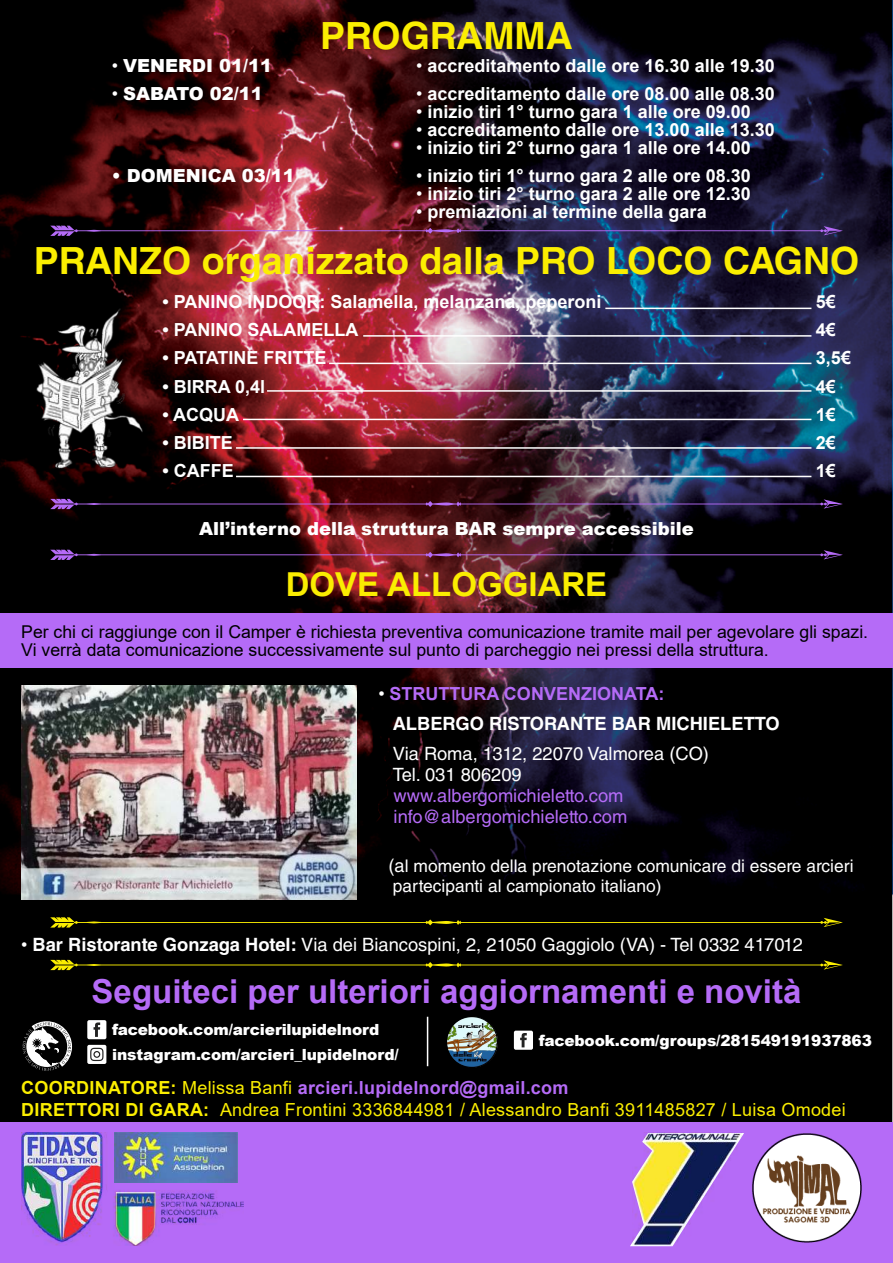
<style>
.page{position:relative;width:893px;height:1263px;background:#fff}
.page>*{position:absolute;margin:0;border:0;box-sizing:border-box;transform-origin:0 0}
.t1{font:700 37.5px "Helvetica LT Std";color:#fbee01}
.t2{font:700 33px "Arial";color:#b56bf7}
.t3{font:700 33px "Arial";color:#faed01}
.t4{font:18.3px/21px "Helvetica LT Std";color:#fff}
.t5{font:18.3px/21px "Helvetica LT Std";color:#b56bf7}
.t6{font:700 18.3px "Helvetica LT Std";color:#fff}
.t7{font:700 18px/28.2px "Arial";color:#fff}
.t8{font:18px/21.6px "Arial";letter-spacing:.015em;color:#fbee01}
.t9{font:900 18px "Arial";color:#fff}
.t10{font:700 18px "Arial";color:#b56bf7}
.t11{font:17.7px/18px "Arial";color:#000}
.t12{font:17.4px/19.5px "Helvetica LT Std";color:#fff}
.t13{font:900 15.3px/24.8px "Arial";letter-spacing:-.01em;color:#fff}
.s1{font-weight:400}
.s2{font-weight:400;color:#fff}
.s3{font-size:18.3px}
.s4{font-family:"Arial";font-size:18px}
.s5{font-weight:700}
.s6{font-weight:700;color:#b56bf7}
</style>
<div class="page">
<img style="left:0;top:0;width:893px;height:1122px">
<div style="left:0;top:1122px;width:893px;height:140px;background:#b56bf7"></div>
<div style="left:0;top:613px;width:893px;height:55px;background:#b56bf7"></div>
<svg style="left:50px;top:917px;width:793px;height:10px;background:#1e1c00"></svg>
<svg style="left:50px;top:959px;width:793px;height:10px;background:#1e1c00"></svg>
<img style="left:50px;top:499px;width:793px;height:10px">
<svg style="left:50px;top:549px;width:793px;height:11px;background:#38172a"></svg>
<img style="left:50px;top:226px;width:793px;height:10px">
<img style="left:21px;top:685px;width:336px;height:214px">
<img style="left:36px;top:308px;width:106px;height:160px">
<hr style="left:605px;top:307px;width:206px;height:2px;background:#fff">
<hr style="left:363px;top:335px;width:448px;height:1px;background:#fff">
<hr style="left:329px;top:362px;width:482px;height:2px;background:#fff">
<hr style="left:267px;top:390px;width:544px;height:1px;background:#fff">
<hr style="left:243px;top:418px;width:568px;height:2px;background:#fff">
<hr style="left:236px;top:447px;width:575px;height:1px;background:#fff">
<hr style="left:236px;top:475px;width:575px;height:2px;background:#fff">
<div style="left:87px;top:1019px;width:19px;height:20px;background:#fff;border-radius:2px"></div>
<svg style="left:94px;top:1022px;width:6px;height:14px"></svg>
<svg style="left:87px;top:1044px;width:19px;height:19px"></svg>
<svg style="left:90px;top:1047px;width:13px;height:13px"></svg>
<div style="left:514px;top:1030px;width:19px;height:19px;background:#fff;border-radius:2px"></div>
<svg style="left:520px;top:1033px;width:7px;height:14px"></svg>
<svg style="left:21px;top:1020px;width:51px;height:51px"></svg>
<img style="left:447px;top:1016px;width:51px;height:51px;border-radius:26px">
<hr style="left:427px;top:1016px;width:1px;height:50px;background:#fff">
<svg style="left:631px;top:1133px;width:113px;height:112px"></svg>
<img style="left:633px;top:1132px;width:108px;height:112px">
<img style="left:752px;top:1133px;width:110px;height:110px">
<img style="left:21px;top:1132px;width:223px;height:112px">
<img style="left:114px;top:1132px;width:124px;height:50px">
<p class="t9" style="left:112px;top:53px;width:162px"><span class="s1">•</span> VENERDI 01/11</p>
<p class="t9" style="left:112px;top:81px;width:153px"><span class="s1">•</span> SABATO 02/11</p>
<p class="t9" style="left:112px;top:163px;width:185px">• DOMENICA 03/11</p>
<h1 class="t1" style="left:320px;top:13px;width:254px">PROGRAMMA</h1>
<p class="t7" style="left:416px;top:52px;width:360px"><span class="s1">•</span> accreditamento dalle ore 16.30 alle 19.30</p>
<p class="t7" style="left:416px;top:80px;width:360px"><span class="s1">•</span> accreditamento dalle ore 08.00 alle 08.30</p>
<p class="t7" style="left:416px;top:98px;width:336px"><span class="s1">•</span> inizio tiri 1° turno gara 1 alle ore 09.00</p>
<p class="t7" style="left:416px;top:116px;width:360px"><span class="s1">•</span> accreditamento dalle ore 13.00 alle 13.30</p>
<p class="t7" style="left:416px;top:134px;width:336px"><span class="s1">•</span> inizio tiri 2° turno gara 1 alle ore 14.00</p>
<p class="t7" style="left:416px;top:162px;width:336px"><span class="s1">•</span> inizio tiri 1° turno gara 2 alle ore 08.30</p>
<p class="t7" style="left:416px;top:180px;width:336px"><span class="s1">•</span> inizio tiri 2° turno gara 2 alle ore 12.30</p>
<p class="t7" style="left:416px;top:198px;width:292px"><span class="s1">•</span> premiazioni al termine della gara</p>
<h1 class="t1" style="left:34px;top:238px;width:827px">PRANZO organizzato dalla PRO LOCO CAGNO</h1>
<p class="t7" style="left:162px;top:288px;width:441px">• PANINO INDOOR: Salamella, melanzana, peperoni</p>
<p class="t7" style="left:162px;top:316px;width:197px">• PANINO SALAMELLA</p>
<p class="t7" style="left:162px;top:344px;width:165px">• PATATINE FRITTE</p>
<p class="t7" style="left:162px;top:372px;width:104px">• BIRRA 0,4l</p>
<p class="t7" style="left:162px;top:400px;width:78px">• ACQUA</p>
<p class="t7" style="left:162px;top:428px;width:72px">• BIBITE</p>
<p class="t7" style="left:162px;top:456px;width:73px">• CAFFE</p>
<p class="t9" style="left:199px;top:515px;width:496px">All’interno della struttura BAR sempre accessibile</p>
<h2 class="t3" style="left:286px;top:561px;width:323px">DOVE ALLOGGIARE</h2>
<p class="t7" style="left:816px;top:288px;width:37px">5€<br>4€<br>3,5€<br>4€<br>1€<br>2€<br>1€</p>
<p class="t11" style="left:21px;top:622px;width:848px">Per chi ci raggiunge con il Camper è richiesta preventiva comunicazione tramite mail per agevolare gli spazi.<br>Vi verrà data comunicazione successivamente sul punto di parcheggio nei pressi della struttura.</p>
<p class="t10" style="left:378px;top:680px;width:287px"><span class="s2">•</span> STRUTTURA CONVENZIONATA:</p>
<p class="t6" style="left:393px;top:712px;width:388px">ALBERGO RISTORANTE BAR MICHIELETTO</p>
<p class="t4" style="left:393px;top:742px;width:318px">Via Roma, 1312, 22070 Valmorea (CO)<br>Tel. 031 806209</p>
<p class="t5" style="left:394px;top:784px;width:235px">www.albergomichieletto.com info@albergomichieletto.com</p>
<p class="t12" style="left:388px;top:856px;width:467px"><span class="s3">(a</span>l momento della prenotazione comunicare di essere arcieri partecipanti al campionato italiano)</p>
<p class="t4" style="left:21px;top:933px;width:783px"><span class="s4">•</span> <span class="s5">Bar Ristorante Gonzaga Hotel:</span> Via dei Biancospini, 2, 21050 Gaggiolo (VA) - Tel 0332 417012</p>
<h2 class="t2" style="left:92px;top:967px;width:711px">Seguiteci per ulteriori aggiornamenti e novità</h2>
<p class="t13" style="left:112px;top:1016px;width:288px">facebook.com/arcierilupidelnord instagram.com/arcieri_lupidelnord/</p>
<p class="t13" style="left:539px;top:1027px;width:335px">facebook.com/groups/281549191937863</p>
<p class="t8" style="left:21px;top:1076px;width:826px"><span class="s5">COORDINATORE:</span> Melissa Banfi <span class="s6">arcieri.lupidelnord@gmail.com<br></span><span class="s5">DIRETTORI DI GARA:</span> Andrea Frontini 3336844981 / Alessandro Banfi 3911485827 / Luisa Omodei</p>
</div>
